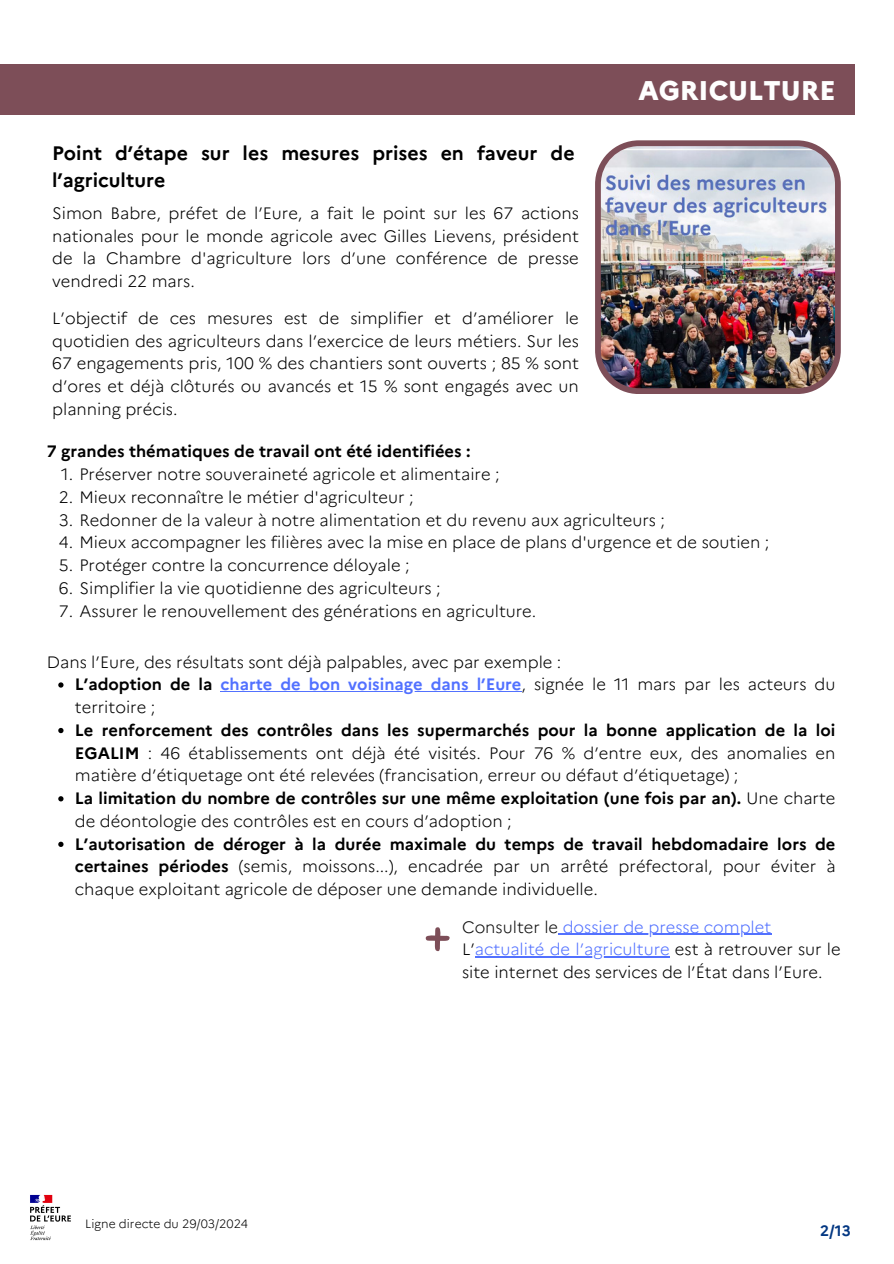
<style>
.page{position:relative;width:894px;height:1264px;background:#fff}
.page>*{position:absolute;margin:0;border:0;box-sizing:border-box;transform-origin:0 0}
.t1{font:800 27px "Marianne";color:#fefefe}
.t2{font:700 19.5px/27px "Marianne";color:#000}
.t3{font:300 16.5px/22.8px "Marianne";color:#000;text-align:justify}
.t4{font:700 16.5px "Marianne";color:#000}
.t5{font:700 15px "Marianne";color:#033782}
.t6{font:300 12px "Marianne";color:#000}
.s1{font-weight:700}
.s2{font-weight:700;color:#5271ff}
.s3{color:#0f0f0f}
.s4{color:#5271ff}
</style>
<div class="page">
<img style="left:30px;top:1194px;width:41px;height:47px">
<div style="left:0;top:64px;width:854px;height:51px;background:#7d4e58"></div>
<img style="left:595px;top:140px;width:245px;height:254px">
<svg style="left:58px;top:682px;width:5px;height:5px"></svg>
<hr style="left:229px;top:691px;width:292px;height:1px;background:#5271ff">
<svg style="left:58px;top:728px;width:5px;height:5px"></svg>
<svg style="left:58px;top:796px;width:5px;height:5px"></svg>
<svg style="left:58px;top:841px;width:5px;height:6px"></svg>
<svg style="left:425px;top:927px;width:24px;height:24px"></svg>
<svg style="left:558px;top:933px;width:15px;height:1px"></svg>
<hr style="left:573px;top:933px;width:198px;height:1px;background:#5271ff">
<hr style="left:475px;top:956px;width:194px;height:1px;background:#5271ff">
<h1 class="t1" style="left:638px;top:69px;width:198px">AGRICULTURE</h1>
<p class="t2" style="left:52px;top:140px;width:524px">Point d’étape sur les mesures prises en faveur de l’agriculture</p>
<p class="t3" style="left:52px;top:201px;width:528px">Simon Babre, préfet de l’Eure, a fait le point sur les 67 actions nationales pour le monde agricole avec Gilles Lievens, président de la Chambre d'agriculture lors d’une conférence de presse vendredi 22 mars.</p>
<p class="t3" style="left:52px;top:306px;width:528px">L’objectif de ces mesures est de simplifier et d’améliorer le quotidien des agriculteurs dans l’exercice de leurs métiers. Sur les 67 engagements pris, 100 % des chantiers sont ouverts ; 85 % sont d’ores et déjà clôturés ou avancés et 15 % sont engagés avec un planning précis.</p>
<p class="t4" style="left:47px;top:441px;width:425px">7 grandes thématiques de travail ont été identifiées :</p>
<p class="t3" style="left:61px;top:463px;width:440px">1. Préserver notre souveraineté agricole et alimentaire ;</p>
<p class="t3" style="left:59px;top:485px;width:356px">2. Mieux reconnaître le métier d'agriculteur ;</p>
<p class="t3" style="left:59px;top:508px;width:607px">3. Redonner de la valeur à notre alimentation et du revenu aux agriculteurs ;</p>
<p class="t3" style="left:59px;top:531px;width:711px">4. Mieux accompagner les filières avec la mise en place de plans d'urgence et de soutien ;</p>
<p class="t3" style="left:59px;top:554px;width:352px">5. Protéger contre la concurrence déloyale ;</p>
<p class="t3" style="left:59px;top:576px;width:383px">6. Simplifier la vie quotidienne des agriculteurs ;</p>
<p class="t3" style="left:59px;top:599px;width:479px">7. Assurer le renouvellement des générations en agriculture.</p>
<p class="t3" style="left:75px;top:650px;width:761px;text-align:left;text-indent:-28px">Dans l’Eure, des résultats sont déjà palpables, avec par exemple :<br><span class="s1">L’adoption de la</span> <span class="s2">charte de bon voisinage dans l’Eure</span>, signée le 11 mars par les acteurs du territoire ;</p>
<p class="t3" style="left:75px;top:718px;width:761px;text-align:left"><span class="s1">Le renforcement des contrôles dans les supermarchés pour la bonne application de la loi EGALIM</span> : 46 établissements ont déjà été visités. Pour 76 % d’entre eux, des anomalies en matière d’étiquetage ont été relevées (francisation, erreur ou défaut d’étiquetage) ;<br><span class="s1">La limitation du nombre de contrôles sur une même exploitation (une fois par an).</span> Une charte de déontologie des contrôles est en cours d’adoption ;</p>
<p class="t3" style="left:75px;top:832px;width:761px"><span class="s1">L’autorisation de déroger à la durée maximale du temps de travail hebdomadaire lors de certaines périodes</span> (semis, moissons...), encadrée par un arrêté préfectoral, pour éviter à chaque exploitant agricole de déposer une demande individuelle.</p>
<p class="t3" style="left:462px;top:915px;width:380px;text-align:left"><span class="s3">Consulter le</span> <span class="s4">dossier de presse complet<br></span>L’<span class="s4">actualité de l’agriculture</span> est à retrouver sur le site internet des services de l’État dans l’Eure.</p>
<p class="t6" style="left:85px;top:1216px;width:164px">Ligne directe du 29/03/2024</p>
<p class="t5" style="left:820px;top:1220px;width:32px">2/13</p>
</div>
